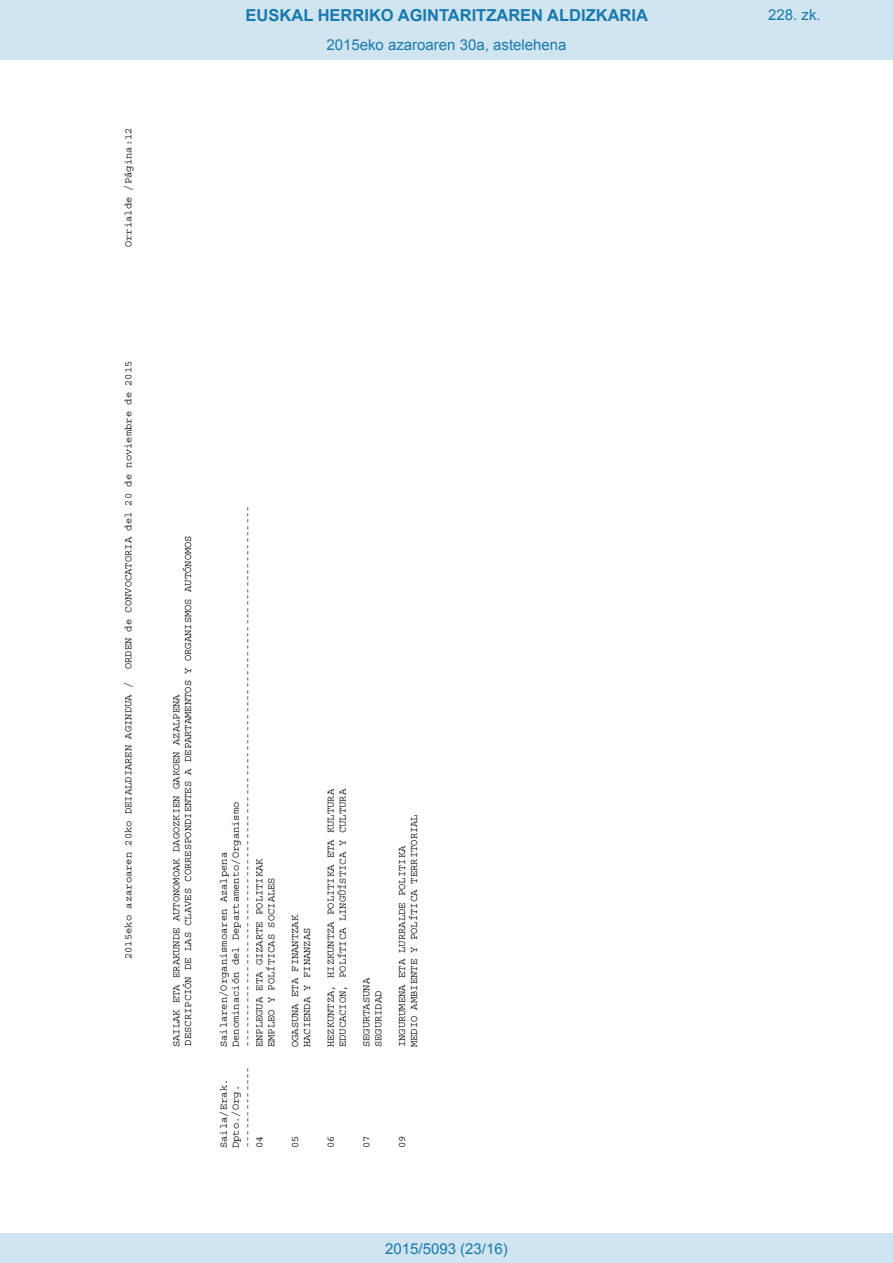
<style>
.page{position:relative;width:893px;height:1263px;background:#fff}
.page>*{position:absolute;margin:0;border:0;box-sizing:border-box;transform-origin:0 0}
.t1{font:700 16.5px "Arial";color:#1879ad}
.Paginacion_Centro{font:15px "Arial";color:#1879ad}
.t2{font:10.5px/11.9px "Courier Std";letter-spacing:.005em;color:#000}
</style>
<div class="page">
<div style="left:0;top:0;width:893px;height:60px;background:#d0e5f0"></div>
<div style="left:0;top:1233px;width:893px;height:30px;background:#d0e5f0"></div>
<p class="t2" style="left:123px;top:247px;width:121px;rotate:-90deg">Orrialde /Página:12</p>
<h1 class="t1" style="left:246px;top:4px;width:404px">EUSKAL HERRIKO AGINTARITZAREN ALDIZKARIA</h1>
<h2 class="Paginacion_Centro" style="left:768px;top:5px;width:54px">228. zk.</h2>
<h2 class="Paginacion_Centro" style="left:326px;top:35px;width:242px">2015eko azaroaren 30a, astelehena</h2>
<p class="t2" style="left:123px;top:959px;width:600px;rotate:-90deg">2015eko azaroaren 20ko DEIALDIAREN AGINDUA / ORDEN de CONVOCATORIA del 20 de noviembre de 2015</p>
<p class="t2" style="left:170px;top:1047px;width:513px;rotate:-90deg">SAILAK ETA ERAKUNDE AUTONOMOAK DAGOZKIEN GAKOEN AZALPENA<br>DESCRIPCIÓN DE LAS CLAVES CORRESPONDIENTES A DEPARTAMENTOS Y ORGANISMOS AUTÓNOMOS</p>
<p class="t2" style="left:241px;top:1047px;width:543px;rotate:-90deg">--------------------------------------------------------------------------------------</p>
<p class="t2" style="left:230px;top:1047px;width:247px;rotate:-90deg">Denominación del Departamento/Organismo</p>
<p class="t2" style="left:218px;top:1047px;width:197px;rotate:-90deg">Sailaren/Organismoaren Azalpena</p>
<p class="t2" style="left:253px;top:1047px;width:191px;rotate:-90deg">ENPLEGUA ETA GIZARTE POLITIKAK<br>EMPLEO Y POLÍTICAS SOCIALES</p>
<p class="t2" style="left:241px;top:1148px;width:83px;rotate:-90deg">-------------</p>
<p class="t2" style="left:218px;top:1148px;width:71px;rotate:-90deg">Saila/Erak.</p>
<p class="t2" style="left:230px;top:1148px;width:64px;rotate:-90deg">Dpto./Org.</p>
<p class="t2" style="left:253px;top:1148px;width:14px;rotate:-90deg">04</p>
<p class="t2" style="left:289px;top:1047px;width:134px;rotate:-90deg">OGASUNA ETA FINANTZAK<br>HACIENDA Y FINANZAS</p>
<p class="t2" style="left:325px;top:1047px;width:260px;rotate:-90deg">HEZKUNTZA, HIZKUNTZA POLITIKA ETA KULTURA<br>EDUCACION, POLÍTICA LINGÜÍSTICA Y CULTURA</p>
<p class="t2" style="left:360px;top:1047px;width:71px;rotate:-90deg">SEGURTASUNA<br>SEGURIDAD</p>
<p class="t2" style="left:289px;top:1148px;width:14px;rotate:-90deg">05</p>
<p class="t2" style="left:325px;top:1148px;width:14px;rotate:-90deg">06</p>
<p class="t2" style="left:360px;top:1148px;width:14px;rotate:-90deg">07</p>
<p class="t2" style="left:396px;top:1047px;width:235px;rotate:-90deg">INGURUMENA ETA LURRALDE POLITIKA<br>MEDIO AMBIENTE Y POLÍTICA TERRITORIAL</p>
<p class="t2" style="left:396px;top:1148px;width:14px;rotate:-90deg">09</p>
<p class="Paginacion_Centro" style="left:385px;top:1238px;width:124px">2015/5093 (23/16)</p>
</div>
